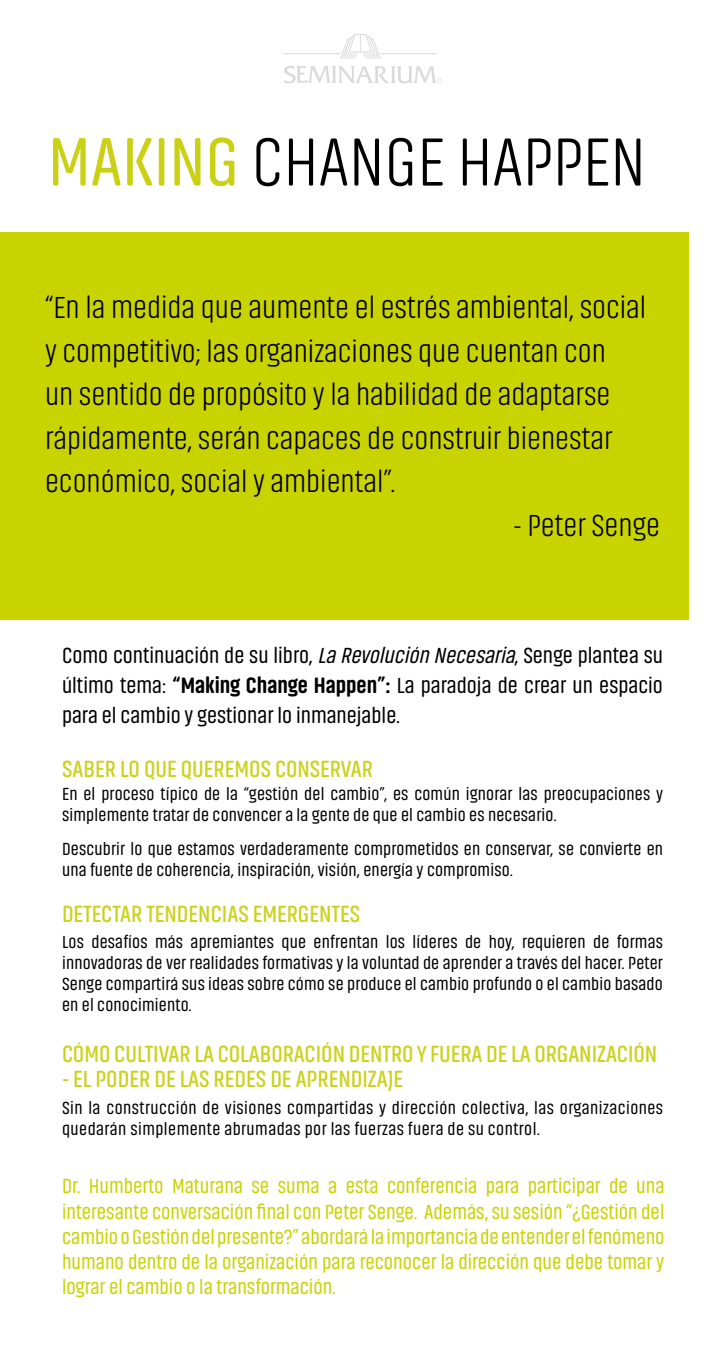
<style>
.page{position:relative;width:723px;height:1361px;background:#fff}
.page>*{position:absolute;margin:0;border:0;box-sizing:border-box;transform-origin:0 0}
.t1{font:300 70.5px "Akhand Soft";color:#000}
.t2{font:300 31.5px/43.5px "Akhand Soft";color:#000}
.t3{font:600 24px "Akhand Soft";color:#cbd21c}
.t4{font:22.5px/30px "Akhand Soft";color:#000;text-align:justify}
.t5{font:21px/25.2px "Akhand Soft";color:#c8d300;text-align:justify}
.t6{font:18px/21px "Akhand Soft";letter-spacing:.01em;color:#000}
.s1{font-weight:400;color:#cad114}
.s2{font-style:italic}
.s3{font-weight:800}
</style>
<div class="page">
<div style="left:0;top:232px;width:689px;height:387px;background:#c8d300"></div>
<hr style="left:283px;top:53px;width:57px;height:1px;background:#dadada">
<hr style="left:380px;top:53px;width:57px;height:1px;background:#dadada">
<svg style="left:340px;top:34px;width:41px;height:24px"></svg>
<svg style="left:284px;top:66px;width:158px;height:18px"></svg>
<h1 class="t1" style="left:48px;top:126px;width:599px"><span class="s1">MAKING</span> CHANGE HAPPEN</h1>
<p class="t2" style="left:45px;top:286px;width:603px">“En la medida que aumente el estrés ambiental, social y competitivo; las organizaciones que cuentan con<br>un sentido de propósito y la habilidad de adaptarse rápidamente, serán capaces de construir bienestar económico, social y ambiental”.</p>
<h2 class="t2" style="left:513px;top:503px;width:148px">- Peter Senge</h2>
<p class="t4" style="left:62px;top:640px;width:602px">Como continuación de su libro, <span class="s2">La Revolución Necesaria</span>, Senge plantea su último tema: <span class="s3">“Making Change Happen”:</span> La paradoja de crear un espacio para el cambio y gestionar lo inmanejable.</p>
<h3 class="t3" style="left:62px;top:756px;width:313px">SABER LO QUE QUEREMOS CONSERVAR</h3>
<p class="t6" style="left:62px;top:784px;width:603px">En el proceso típico de la “gestión del cambio”, es común ignorar las preocupaciones y simplemente tratar de convencer a la gente de que el cambio es necesario.</p>
<p class="t6" style="left:62px;top:838px;width:602px">Descubrir lo que estamos verdaderamente comprometidos en conservar, se convierte en una fuente de coherencia, inspiración, visión, energía y compromiso.</p>
<h3 class="t3" style="left:62px;top:901px;width:300px">DETECTAR TENDENCIAS EMERGENTES</h3>
<p class="t6" style="left:62px;top:932px;width:602px;text-align:justify">Los desafíos más apremiantes que enfrentan los líderes de hoy, requieren de formas innovadoras de ver realidades formativas y la voluntad de aprender a través del hacer. Peter Senge compartirá sus ideas sobre cómo se produce el cambio profundo o el cambio basado en el conocimiento.</p>
<h3 class="t3" style="left:62px;top:1041px;width:597px">CÓMO CULTIVAR LA COLABORACIÓN DENTRO Y FUERA DE LA ORGANIZACIÓN</h3>
<h3 class="t3" style="left:62px;top:1066px;width:343px">- EL PODER DE LAS REDES DE APRENDIZAJE</h3>
<p class="t6" style="left:62px;top:1097px;width:603px">Sin la construcción de visiones compartidas y dirección colectiva, las organizaciones quedarán simplemente abrumadas por las fuerzas fuera de su control.</p>
<p class="t5" style="left:62px;top:1173px;width:604px">Dr. Humberto Maturana se suma a esta conferencia para participar de una interesante conversación final con Peter Senge. Además, su sesión “¿Gestión del cambio o Gestión del presente?” abordará la importancia de entender el fenómeno humano dentro de la organización para reconocer la dirección que debe tomar y lograr el cambio o la transformación.</p>
</div>
